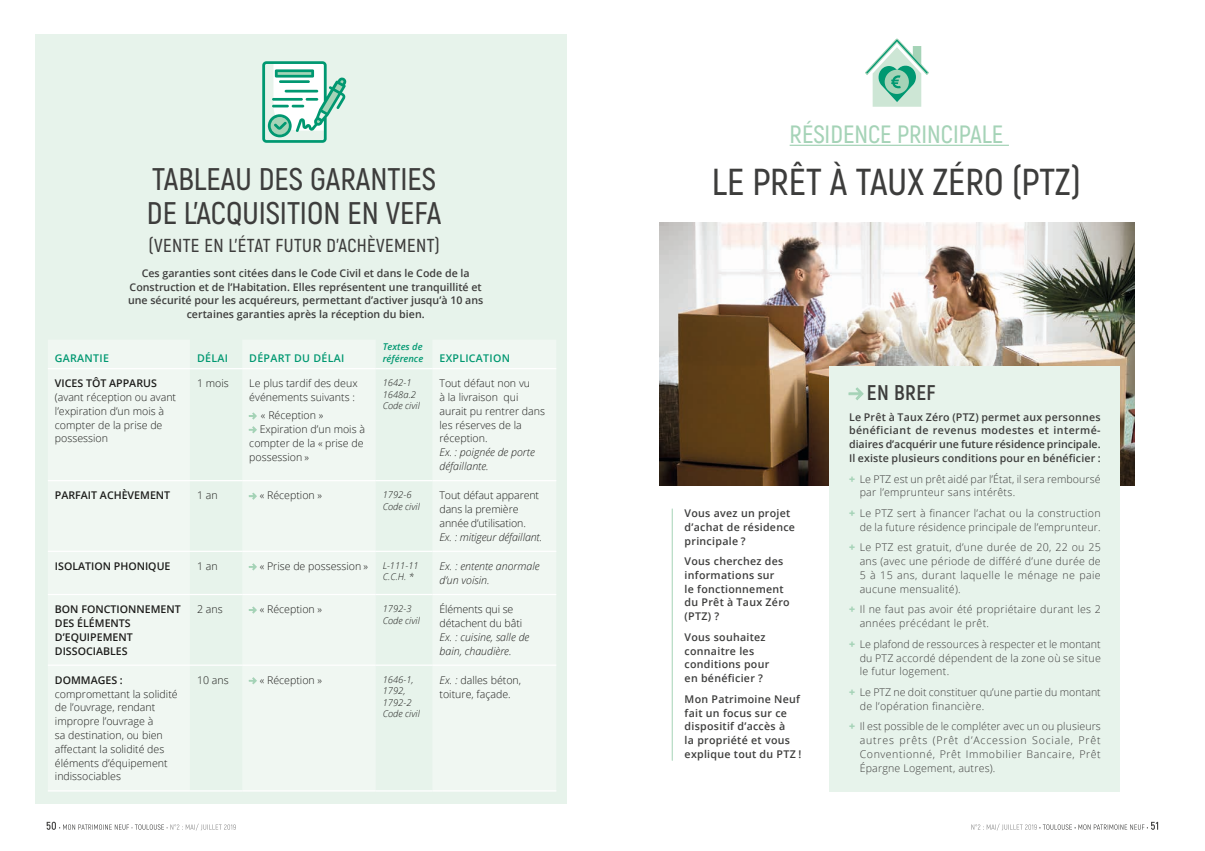
<style>
.page{position:relative;width:1205px;height:851px;background:#fff}
.page>*{position:absolute;margin:0;border:0;box-sizing:border-box;transform-origin:0 0}
.t1{font:600 37.5px "Akrobat";color:#3d3d3c}
.t2{font:600 31.25px "Akrobat";color:#3d3d3c}
.t3{font:600 25px "Akrobat";color:#a5d3b7}
.t4{font:700 21.25px "Akrobat";letter-spacing:.02em;color:#3d3d3c}
.t5{font:600 18.75px "Akrobat";letter-spacing:.02em;color:#3d3d3c}
.t6{font:600 10.62px/13.8px "Open Sans";letter-spacing:.015em;color:#3d3d3c}
.t7{font:300 10.62px/13.8px "Open Sans";color:#1d1d1b}
.t8{font:300 10.62px/13.8px "Open Sans";letter-spacing:.025em;color:#3d3d3c;text-align:justify}
.t9{font:300 10.62px/13.8px "Open Sans";letter-spacing:.005em;color:#3d3d3c}
.t10{font:italic 300 10.62px/13.8px "Open Sans";color:#1d1d1b}
.t11{font:600 10.62px/13.8px "Open Sans";color:#1d1d1b}
.t12{font:600 10.62px "Open Sans";letter-spacing:.025em;color:#009871}
.t13{font:italic 300 9.38px/11.2px "Open Sans";color:#1d1d1b}
.t14{font:italic 600 9.38px/11.2px "Open Sans";color:#009871}
.s1{font-family:"Casper";font-weight:400;color:#a5d3b7}
.s2{font-style:italic}
.s3{font-weight:800;color:#a5d3b7}
</style>
<div class="page">
<svg style="left:47px;top:821px;width:189px;height:9px"></svg>
<svg style="left:971px;top:821px;width:187px;height:9px"></svg>
<img style="left:659px;top:222px;width:475px;height:263px">
<div style="left:829px;top:366px;width:291px;height:425px;background:#e7f3eb"></div>
<svg style="left:849px;top:387px;width:14px;height:13px"></svg>
<hr style="left:672px;top:509px;width:1px;height:251px;background:#a5d3b7">
<hr style="left:789px;top:145px;width:220px;height:1px;background:#a5d3b7">
<svg style="left:865px;top:39px;width:63px;height:68px"></svg>
<div style="left:35px;top:35px;width:532px;height:769px;background:#e7f3eb"></div>
<svg style="left:262px;top:61px;width:84px;height:82px"></svg>
<svg style="left:48px;top:369px;width:508px;height:297px;fill:#f0f7f2"></svg>
<hr style="left:48px;top:368px;width:142px;height:1px;background:#fff">
<hr style="left:190px;top:368px;width:52px;height:1px;background:#fff">
<hr style="left:242px;top:368px;width:134px;height:1px;background:#fff">
<hr style="left:376px;top:368px;width:56px;height:1px;background:#fff">
<hr style="left:432px;top:368px;width:124px;height:1px;background:#fff">
<hr style="left:48px;top:480px;width:142px;height:1px;background:#fff">
<hr style="left:190px;top:480px;width:52px;height:1px;background:#fff">
<hr style="left:242px;top:480px;width:134px;height:1px;background:#fff">
<hr style="left:376px;top:480px;width:56px;height:1px;background:#fff">
<hr style="left:432px;top:480px;width:124px;height:1px;background:#fff">
<hr style="left:48px;top:550px;width:142px;height:2px;background:#fff">
<hr style="left:190px;top:550px;width:52px;height:2px;background:#fff">
<hr style="left:242px;top:550px;width:134px;height:2px;background:#fff">
<hr style="left:376px;top:550px;width:56px;height:2px;background:#fff">
<hr style="left:432px;top:550px;width:124px;height:2px;background:#fff">
<hr style="left:48px;top:593px;width:142px;height:2px;background:#fff">
<hr style="left:190px;top:593px;width:52px;height:2px;background:#fff">
<hr style="left:242px;top:593px;width:134px;height:2px;background:#fff">
<hr style="left:376px;top:593px;width:56px;height:2px;background:#fff">
<hr style="left:432px;top:593px;width:124px;height:2px;background:#fff">
<hr style="left:48px;top:664px;width:142px;height:1px;background:#fff">
<hr style="left:190px;top:664px;width:52px;height:1px;background:#fff">
<hr style="left:242px;top:664px;width:134px;height:1px;background:#fff">
<hr style="left:376px;top:664px;width:56px;height:1px;background:#fff">
<hr style="left:432px;top:664px;width:124px;height:1px;background:#fff">
<hr style="left:48px;top:790px;width:142px;height:1px;background:#fff">
<hr style="left:190px;top:790px;width:52px;height:1px;background:#fff">
<hr style="left:242px;top:790px;width:134px;height:1px;background:#fff">
<hr style="left:376px;top:790px;width:56px;height:1px;background:#fff">
<hr style="left:432px;top:790px;width:124px;height:1px;background:#fff">
<svg style="left:249px;top:412px;width:8px;height:7px"></svg>
<svg style="left:249px;top:426px;width:8px;height:7px"></svg>
<svg style="left:249px;top:492px;width:8px;height:7px"></svg>
<svg style="left:249px;top:563px;width:8px;height:7px"></svg>
<svg style="left:249px;top:606px;width:8px;height:7px"></svg>
<svg style="left:249px;top:677px;width:8px;height:7px"></svg>
<h3 class="t3" style="left:789px;top:119px;width:215px">RÉSIDENCE PRINCIPALE</h3>
<h2 class="t2" style="left:152px;top:160px;width:286px">TABLEAU DES GARANTIES</h2>
<h1 class="t1" style="left:712px;top:158px;width:371px">LE PRÊT À TAUX ZÉRO (PTZ)</h1>
<h2 class="t2" style="left:147px;top:194px;width:296px">DE L’ACQUISITION EN VEFA</h2>
<h3 class="t5" style="left:148px;top:234px;width:293px">(VENTE EN L’ÉTAT FUTUR D’ACHÈVEMENT)</h3>
<p class="t6" style="left:128px;top:266px;width:357px;text-align:center">Ces garanties sont citées dans le Code Civil et dans le Code de la Construction et de l’Habitation. Elles représentent une tranquillité et une sécurité pour les acquéreurs, permettant d’activer jusqu’à 10 ans certaines garanties après la réception du bien.</p>
<p class="t12" style="left:55px;top:350px;width:55px">GARANTIE</p>
<p class="t12" style="left:197px;top:350px;width:32px">DÉLAI</p>
<p class="t12" style="left:249px;top:350px;width:96px">DÉPART DU DÉLAI</p>
<p class="t14" style="left:383px;top:341px;width:42px">Textes de référence</p>
<p class="t12" style="left:439px;top:350px;width:72px">EXPLICATION</p>
<p class="t11" style="left:55px;top:376px;width:103px">VICES TÔT APPARUS</p>
<p class="t7" style="left:55px;top:390px;width:123px">(avant réception ou avant l’expiration d’un mois à compter de la prise de possession</p>
<p class="t13" style="left:383px;top:377px;width:39px">1642-1<br>1648a.2<br>Code civil</p>
<p class="t7" style="left:439px;top:376px;width:107px">Tout défaut non vu<br>à la livraison qui aurait pu rentrer dans les réserves de la réception.</p>
<p class="t10" style="left:439px;top:445px;width:97px">Ex. : poignée de porte défaillante.</p>
<p class="t7" style="left:197px;top:376px;width:33px">1 mois</p>
<p class="t7" style="left:249px;top:376px;width:110px">Le plus tardif des deux événements suivants :</p>
<p class="t7" style="left:249px;top:408px;width:76px"><span class="s1">→</span> « Réception »</p>
<p class="t7" style="left:249px;top:422px;width:117px"><span class="s1">→</span> Expiration d’un mois à compter de la « prise de possession »</p>
<p class="t11" style="left:55px;top:488px;width:117px">PARFAIT ACHÈVEMENT</p>
<p class="t7" style="left:197px;top:488px;width:22px">1 an</p>
<p class="t7" style="left:249px;top:488px;width:74px"><span class="s1">→</span> « Réception »</p>
<p class="t13" style="left:383px;top:489px;width:39px">1792-6<br>Code civil</p>
<p class="t7" style="left:439px;top:488px;width:101px">Tout défaut apparent dans la première année d’utilisation.</p>
<p class="t10" style="left:439px;top:529px;width:104px">Ex. : mitigeur défaillant.</p>
<p class="t11" style="left:55px;top:559px;width:117px">ISOLATION PHONIQUE</p>
<p class="t7" style="left:197px;top:559px;width:22px">1 an</p>
<p class="t7" style="left:249px;top:559px;width:120px"><span class="s1">→</span> « Prise de possession »</p>
<p class="t13" style="left:383px;top:559px;width:37px">L-111-11<br>C.C.H. *</p>
<p class="t10" style="left:439px;top:559px;width:102px">Ex. : entente anormale d’un voisin.</p>
<p class="t11" style="left:55px;top:602px;width:127px">BON FONCTIONNEMENT<br>DES ÉLÉMENTS<br>D’EQUIPEMENT<br>DISSOCIABLES</p>
<p class="t7" style="left:197px;top:602px;width:27px">2 ans</p>
<p class="t7" style="left:249px;top:602px;width:74px"><span class="s1">→</span> « Réception »</p>
<p class="t13" style="left:383px;top:603px;width:39px">1792-3<br>Code civil</p>
<p class="t7" style="left:439px;top:602px;width:84px">Éléments qui se détachent du bâti</p>
<p class="t10" style="left:439px;top:629px;width:91px">Ex. : cuisine, salle de bain, chaudière.</p>
<p class="t11" style="left:55px;top:673px;width:69px">DOMMAGES :</p>
<p class="t7" style="left:55px;top:686px;width:124px">compromettant la solidité de l’ouvrage, rendant impropre l’ouvrage à<br>sa destination, ou bien affectant la solidité des éléments d’équipement indissociables</p>
<p class="t7" style="left:197px;top:672px;width:33px">10 ans</p>
<p class="t7" style="left:249px;top:672px;width:74px"><span class="s1">→</span> « Réception »</p>
<p class="t13" style="left:383px;top:673px;width:39px">1646-1,<br>1792,<br>1792-2<br>Code civil</p>
<p class="t7" style="left:439px;top:672px;width:83px"><span class="s2">Ex. :</span> dalles béton, toiture, façade.</p>
<p class="t6" style="left:684px;top:506px;width:112px">Vous avez un projet d’achat de résidence principale ?</p>
<p class="t6" style="left:684px;top:554px;width:107px">Vous cherchez des informations sur<br>le fonctionnement du Prêt à Taux Zéro (PTZ) ?</p>
<p class="t6" style="left:684px;top:629px;width:86px">Vous souhaitez connaitre les conditions pour en bénéficier ?</p>
<p class="t6" style="left:684px;top:691px;width:118px">Mon Patrimoine Neuf fait un focus sur ce dispositif d’accès à<br>la propriété et vous explique tout du PTZ !</p>
<h3 class="t4" style="left:849px;top:379px;width:88px"><span class="s1">→</span>EN BREF</h3>
<p class="t6" style="left:849px;top:409px;width:253px;text-align:justify">Le Prêt à Taux Zéro (PTZ) permet aux personnes bénéficiant de revenus modestes et intermé&shy;diaires d’acquérir une future résidence principale.<br>Il existe plusieurs conditions pour en bénéficier :</p>
<p class="t9" style="left:860px;top:471px;width:242px;text-indent:-11px"><span class="s3">+</span> Le PTZ est un prêt aidé par l’État, il sera remboursé par l’emprunteur sans intérêts.</p>
<p class="t8" style="left:849px;top:506px;width:253px;text-align:right"><span class="s3">+</span> Le PTZ sert à financer l’achat ou la construction de la future résidence principale de l’emprunteur.</p>
<p class="t8" style="left:860px;top:540px;width:243px;text-indent:-11px"><span class="s3">+</span> Le PTZ est gratuit, d’une durée de 20, 22 ou 25 ans (avec une période de différé d’une durée de 5 à 15 ans, durant laquelle le ménage ne paie aucune mensualité).</p>
<p class="t8" style="left:860px;top:602px;width:242px;text-indent:-11px"><span class="s3">+</span> Il ne faut pas avoir été propriétaire durant les 2 années précédant le prêt.</p>
<p class="t8" style="left:860px;top:636px;width:243px;text-indent:-11px"><span class="s3">+</span> Le plafond de ressources à respecter et le montant du PTZ accordé dépendent de la zone où se situe le futur logement.</p>
<p class="t9" style="left:860px;top:684px;width:243px;text-indent:-11px"><span class="s3">+</span> Le PTZ ne doit constituer qu’une partie du montant de l’opération financière.</p>
<p class="t8" style="left:860px;top:719px;width:243px;text-indent:-11px"><span class="s3">+</span> Il est possible de le compléter avec un ou plusieurs autres prêts (Prêt d’Accession Sociale, Prêt Conventionné, Prêt Immobilier Bancaire, Prêt Épargne Logement, autres).</p>
</div>
